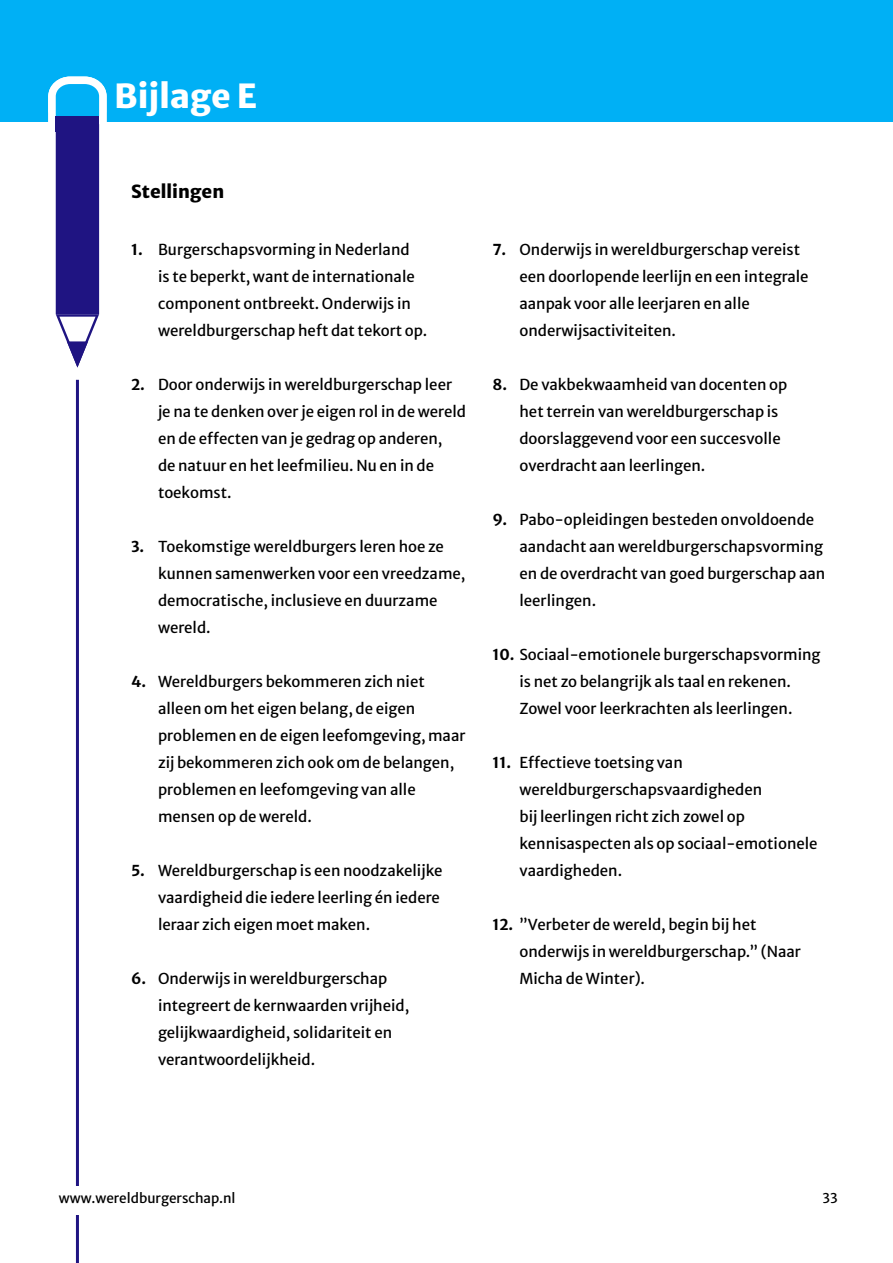
<style>
.page{position:relative;width:893px;height:1263px;background:#fff}
.page>*{position:absolute;margin:0;border:0;box-sizing:border-box;transform-origin:0 0}
.t1{font:800 33px "Merriweather Sans";color:#fff}
.t2{font:800 18px "Merriweather Sans";color:#000}
.t3{font:15px/27px "Merriweather Sans";color:#000}
.t4{font:13.5px "Merriweather Sans";color:#000}
.s1{font-weight:700}
</style>
<div class="page">
<div style="left:0;top:0;width:893px;height:121px;background:#00b0f5"></div>
<hr style="left:76px;top:380px;width:3px;height:883px;background:#1f1482">
<svg style="left:45px;top:76px;width:65px;height:292px"></svg>
<div style="left:56px;top:116px;width:43px;height:15px;background:#1f1482"></div>
<div style="left:31px;top:1186px;width:225px;height:29px;background:#fff"></div>
<h1 class="t1" style="left:114px;top:66px;width:145px">Bijlage E</h1>
<p class="t2" style="left:131px;top:175px;width:95px">Stellingen</p>
<p class="t3" style="left:158px;top:234px;width:271px;text-indent:-27px"><span class="s1">1.</span> Burgerschapsvorming in Nederland<br>is te beperkt, want de internationale component ontbreekt. Onderwijs in wereldburgerschap heft dat tekort op.</p>
<p class="t3" style="left:158px;top:369px;width:310px;text-indent:-27px"><span class="s1">2.</span> Door onderwijs in wereldburgerschap leer je na te denken over je eigen rol in de wereld en de effecten van je gedrag op anderen,<br>de natuur en het leefmilieu. Nu en in de toekomst.</p>
<p class="t3" style="left:158px;top:531px;width:309px;text-indent:-27px"><span class="s1">3.</span> Toekomstige wereldburgers leren hoe ze kunnen samenwerken voor een vreedzame, democratische, inclusieve en duurzame wereld.</p>
<p class="t3" style="left:158px;top:666px;width:309px;text-indent:-27px"><span class="s1">4.</span> Wereldburgers bekommeren zich niet alleen om het eigen belang, de eigen problemen en de eigen leefomgeving, maar zij bekommeren zich ook om de belangen, problemen en leefomgeving van alle mensen op de wereld.</p>
<p class="t3" style="left:158px;top:855px;width:286px;text-indent:-27px"><span class="s1">5.</span> Wereldburgerschap is een noodzakelijke vaardigheid die iedere leerling én iedere leraar zich eigen moet maken.</p>
<p class="t3" style="left:158px;top:963px;width:253px;text-indent:-27px"><span class="s1">6.</span> Onderwijs in wereldburgerschap integreert de kernwaarden vrijheid, gelijkwaardigheid, solidariteit en verantwoordelijkheid.</p>
<p class="t3" style="left:519px;top:234px;width:291px;text-indent:-27px"><span class="s1">7.</span> Onderwijs in wereldburgerschap vereist een doorlopende leerlijn en een integrale aanpak voor alle leerjaren en alle onderwijsactiviteiten.</p>
<p class="t3" style="left:519px;top:369px;width:269px;text-indent:-27px"><span class="s1">8.</span> De vakbekwaamheid van docenten op het terrein van wereldburgerschap is doorslaggevend voor een succesvolle overdracht aan leerlingen.</p>
<p class="t3" style="left:519px;top:504px;width:307px;text-indent:-27px"><span class="s1">9.</span> Pabo-opleidingen besteden onvoldoende aandacht aan wereldburgerschapsvorming en de overdracht van goed burgerschap aan leerlingen.</p>
<p class="t3" style="left:492px;top:639px;width:330px;text-align:center"><span class="s1">10.</span> Sociaal-emotionele burgerschapsvorming is net zo belangrijk als taal en rekenen.<br>Zowel voor leerkrachten als leerlingen.</p>
<p class="t3" style="left:519px;top:747px;width:300px;text-indent:-27px"><span class="s1">11.</span> Effectieve toetsing van wereldburgerschapsvaardigheden<br>bij leerlingen richt zich zowel op kennisaspecten als op sociaal-emotionele vaardigheden.</p>
<p class="t3" style="left:519px;top:909px;width:283px;text-indent:-27px"><span class="s1">12.</span> ”Verbeter de wereld, begin bij het onderwijs in wereldburgerschap.” (Naar<br>Micha de Winter).</p>
<p class="t4" style="left:59px;top:1186px;width:178px">www.wereldburgerschap.nl</p>
<p class="t4" style="left:822px;top:1186px;width:17px">33</p>
</div>
